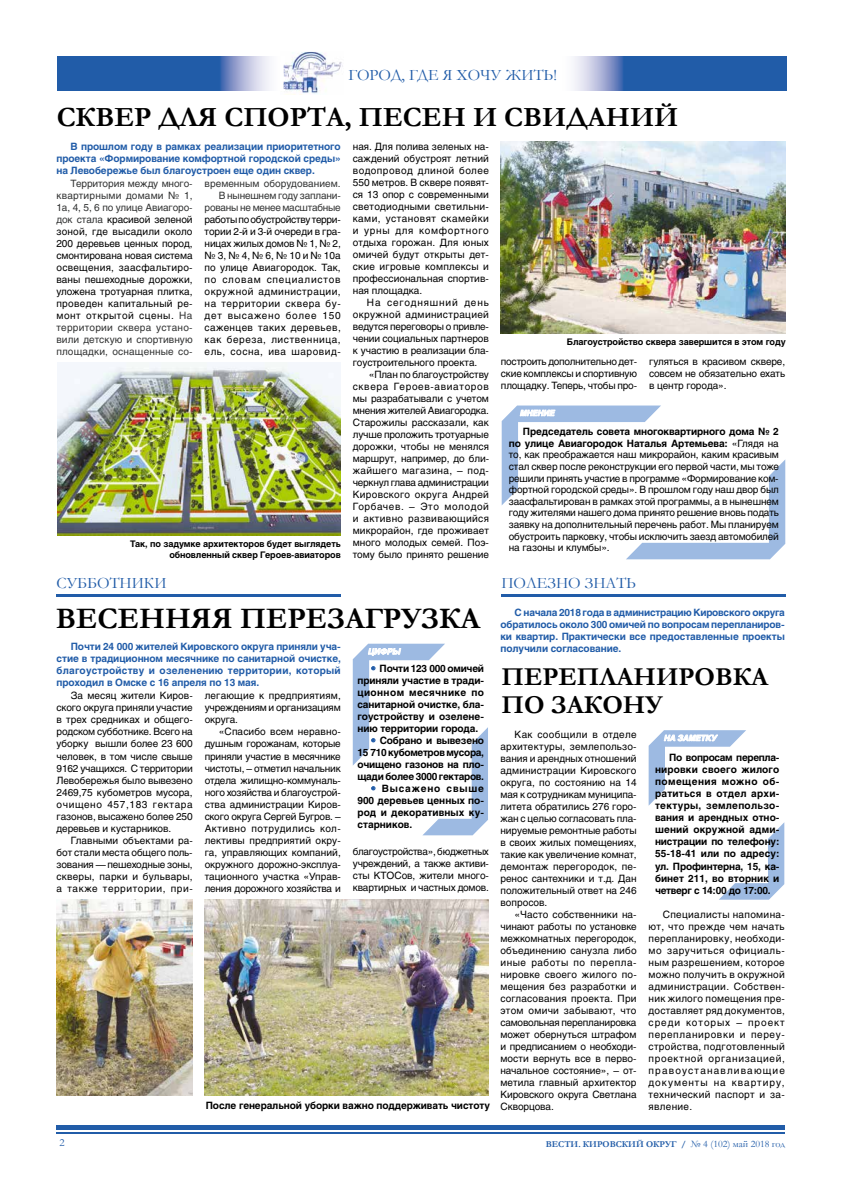
<style>
.page{position:relative;width:842px;height:1191px;background:#fff}
.page>*{position:absolute;margin:0;border:0;box-sizing:border-box;transform-origin:0 0}
.t1{font:700 30px "Garamond";color:#000}
.t2{font:700 28px "Garamond";color:#000}
.t3{font:700 26px/28px "Garamond";color:#000}
.t4{font:16px "Garamond";color:#215ca8}
.t5{font:11px "Garamond";color:#215ca8}
.t6{font:10px/12px "Helios";letter-spacing:-.005em;color:#000;text-align:justify}
.t7{font:700 10px/12px "Helios";letter-spacing:-.01em;color:#000;text-align:justify}
.t8{font:700 10px/12px "Helios";letter-spacing:-.01em;color:#215ca8;text-align:justify}
.t9{font:10px/12px "Helios";letter-spacing:-.02em;color:#323333;text-align:right}
.t10{font:700 9px/10.8px "Helios";letter-spacing:-.01em;color:#000;text-align:right}
.t11{font:700 9px "Garamond";color:#215ca8}
.t12{font:italic 700 8px "Helios";letter-spacing:-.01em;color:#fff}
.s1{color:#323333}
.s2{font-weight:700}
.s3{color:#215ca8}
.s4{font-weight:400;font-size:10px}
</style>
<div class="page">
<hr style="left:57px;top:1125px;width:728px;height:4px;background:#215ca8">
<hr style="left:57px;top:1132px;width:728px;height:2px;background:#215ca8">
<svg style="left:502px;top:405px;width:283px;height:154px"></svg>
<img style="left:58px;top:57px;width:211px;height:34px">
<img style="left:574px;top:57px;width:212px;height:34px">
<img style="left:283px;top:52px;width:60px;height:43px">
<img style="left:501px;top:142px;width:285px;height:191px">
<img style="left:58px;top:362px;width:283px;height:173px">
<hr style="left:57px;top:594px;width:284px;height:1px;background:#215ca8">
<hr style="left:57px;top:596px;width:284px;height:1px;background:#215ca8">
<hr style="left:502px;top:594px;width:284px;height:1px;background:#215ca8">
<hr style="left:502px;top:596px;width:284px;height:1px;background:#215ca8">
<svg style="left:719px;top:823px;width:65px;height:76px"></svg>
<svg style="left:649px;top:730px;width:97px;height:75px"></svg>
<img style="left:205px;top:899px;width:284px;height:196px">
<img style="left:57px;top:899px;width:136px;height:196px">
<svg style="left:353px;top:643px;width:135px;height:192px"></svg>
<h3 class="t4" style="left:348px;top:64px;width:210px">ГОРОД, ГДЕ Я ХОЧУ ЖИТЬ!</h3>
<h2 class="t2" style="left:57px;top:98px;width:623px">СКВЕР ДЛЯ СПОРТА, ПЕСЕН И СВИДАНИЙ</h2>
<p class="t8" style="left:56px;top:140px;width:286px;text-indent:14px">В прошлом году в рамках реализации приоритетного проекта «Формирование комфортной городской среды» на Левобережье был благоустроен еще один сквер.</p>
<p class="t6" style="left:56px;top:177px;width:138px;text-indent:14px"><span class="s1">Территория между много&shy;квартирными домами № 1, 1а, 4, 5, 6 по улице Авиагоро&shy;док стала</span> красивой зеленой зоной, где высадили около 200 деревьев ценных пород, смонтирована новая система освещения, заасфальтиро&shy;ваны пешеходные дорожки, уложена тротуарная плитка, проведен капитальный ре&shy;монт открытой сцены. <span class="s1">На территории сквера устано&shy;вили детскую и спортивную площадки, оснащенные со-</span></p>
<p class="t9" style="left:205px;top:177px;width:138px">временным оборудованием.<br>В нынешнем году заплани&shy;рованы не менее масштабные</p>
<p class="t6" style="left:205px;top:213px;width:138px">работы по обустройству терри&shy;тории 2-й и 3-й очереди в гра&shy;ницах жилых домов № 1, № 2, № 3, № 4, № 6, № 10 и № 10а по улице Авиагородок. Так, по словам специалистов окружной администрации, на территории сквера бу&shy;дет высажено более 150 саженцев таких деревьев, как береза, лиственница, ель, сосна, ива шаровид-</p>
<p class="t10" style="left:130px;top:538px;width:212px">Так, по задумке архитекторов будет выглядеть обновленный сквер Героев-авиаторов</p>
<p class="t6" style="left:353px;top:140px;width:138px">ная. Для полива зеленых на&shy;саждений обустроят летний водопровод длиной более 550 метров. В сквере появят&shy;ся 13 опор с современными светодиодными светильни&shy;ками, установят скамейки и урны для комфортного отдыха горожан. Для юных омичей будут открыты дет&shy;ские игровые комплексы и профессиональная спортив&shy;ная площадка.</p>
<p class="t6" style="left:353px;top:296px;width:138px;text-indent:14px">На сегодняшний день окружной администрацией ведутся переговоры о привле&shy;чении социальных партнеров к участию в реализации бла&shy;гоустроительного проекта.</p>
<p class="t6" style="left:353px;top:368px;width:138px;text-indent:16px">«План по благоустройству сквера Героев-авиаторов мы разрабатывали с учетом мнения жителей Авиагородка.<br>Старожилы рассказали, как лучше проложить тротуарные дорожки, чтобы не менялся маршрут, например, до бли&shy;жайшего магазина, – под&shy;черкнул глава администрации Кировского округа Андрей Горбачев. – Это молодой и активно развивающийся микрорайон, где проживает много молодых семей. Поэ&shy;тому было принято решение</p>
<p class="t6" style="left:501px;top:355px;width:138px">построить дополнительно дет&shy;ские комплексы и спортивную площадку. Теперь, чтобы про-</p>
<p class="t6" style="left:649px;top:355px;width:138px">гуляться в красивом сквере, совсем не обязательно ехать в центр города».</p>
<p class="t10" style="left:567px;top:336px;width:221px">Благоустройство сквера завершится в этом году</p>
<p class="t12" style="left:520px;top:408px;width:36px">МНЕНИЕ</p>
<p class="t6" style="left:509px;top:426px;width:272px;line-height:11.6px;text-indent:14px"><span class="s2">Председатель совета многоквартирного дома № 2 по улице Авиагородок Наталья Артемьева:</span> «Глядя на то, как преображается наш микрорайон, каким красивым стал сквер после реконструкции его первой части, мы тоже решили принять участие в программе «Формирование ком&shy;фортной городской среды». В прошлом году наш двор был заасфальтирован в рамках этой программы, а в нынешнем году жителями нашего дома принято решение вновь подать заявку на дополнительный перечень работ. Мы планируем обустроить парковку, чтобы исключить заезд автомобилей на газоны и клумбы».</p>
<h3 class="t4" style="left:57px;top:572px;width:111px">СУББОТНИКИ</h3>
<h3 class="t4" style="left:502px;top:572px;width:136px">ПОЛЕЗНО ЗНАТЬ</h3>
<p class="t8" style="left:500px;top:606px;width:286px;text-indent:14px">С начала 2018 года в администрацию Кировского округа обратилось около 300 омичей по вопросам перепланиров&shy;ки квартир. Практически все предоставленные проекты получили согласование.</p>
<h1 class="t1" style="left:56px;top:598px;width:426px">ВЕСЕННЯЯ ПЕРЕЗАГРУЗКА</h1>
<p class="t8" style="left:57px;top:640px;width:286px;text-indent:14px">Почти 24 000 жителей Кировского округа приняли уча&shy;стие в традиционном месячнике по санитарной очистке, благоустройству и озеленению территории, который проходил в Омске с 16 апреля по 13 мая.</p>
<p class="t6" style="left:57px;top:690px;width:138px;text-indent:14px">За месяц жители Киров&shy;ского округа приняли участие в трех средниках и общего&shy;родском субботнике. Всего на уборку вышли более 23 600 человек, в том числе свыше 9162 учащихся. С территории Левобережья было вывезено 2469,75 кубометров мусора, очищено 457,183 гектара газонов, высажено более 250 деревьев и кустарников.</p>
<p class="t6" style="left:57px;top:834px;width:138px;text-indent:14px">Главными объектами ра&shy;бот стали места общего поль&shy;зования — пешеходные зоны, скверы, парки и бульвары, а также территории, при-</p>
<p class="t7" style="left:357px;top:662px;width:128px;text-indent:14px"><span class="s3">•</span> Почти 123 000 омичей приняли участие в тради&shy;ционном месячнике по санитарной очистке, бла&shy;гоустройству и озелене&shy;нию территории города.</p>
<p class="t7" style="left:357px;top:734px;width:128px;text-indent:14px"><span class="s3">•</span> Собрано и вывезено 15 710 кубометров мусора, очищено газонов на пло&shy;щади более 3000 гектаров.</p>
<p class="t7" style="left:357px;top:782px;width:128px;text-indent:14px"><span class="s3">•</span> Высажено свыше 900 деревьев ценных по&shy;род и декоративных ку&shy;старников.</p>
<h3 class="t3" style="left:502px;top:662px;width:268px">ПЕРЕПЛАНИРОВКА<br>ПО ЗАКОНУ</h3>
<p class="t6" style="left:205px;top:690px;width:138px">легающие к предприятиям, учреждениям и организациям округа.</p>
<p class="t6" style="left:205px;top:726px;width:138px;text-indent:14px">«Спасибо всем неравно&shy;душным горожанам, которые приняли участие в месячнике чистоты, – отметил начальник отдела жилищно-коммуналь&shy;ного хозяйства и благоустрой&shy;ства администрации Киров&shy;ского округа Сергей Бугров. – Активно потрудились кол&shy;лективы предприятий окру&shy;га, управляющих компаний, окружного дорожно-эксплуа&shy;тационного участка «Управ&shy;ления дорожного хозяйства и</p>
<p class="t6" style="left:500px;top:728px;width:138px;text-indent:14px">Как сообщили в отделе архитектуры, землепользо&shy;вания и арендных отношений администрации Кировского округа, по состоянию на 14 мая к сотрудникам муниципа&shy;литета обратились 276 горо&shy;жан с целью согласовать пла&shy;нируемые ремонтные работы в своих жилых помещениях, такие как увеличение комнат, демонтаж перегородок, пе&shy;ренос сантехники и т.д. Дан положительный ответ на 246 вопросов.</p>
<p class="t6" style="left:500px;top:908px;width:138px;text-indent:14px">«Часто собственники на&shy;чинают работы по установке межкомнатных перегородок, объединению санузла либо иные работы по перепла&shy;нировке своего жилого по&shy;мещения без разработки и согласования проекта. При этом омичи забывают, что самовольная перепланировка может обернуться штрафом и предписанием о необходи&shy;мости вернуть все в перво&shy;начальное состояние», – от&shy;метила главный архитектор Кировского округа Светлана Скворцова.</p>
<p class="t6" style="left:649px;top:908px;width:138px;text-indent:14px">Специалисты напомина&shy;ют, что прежде чем начать перепланировку, необходи&shy;мо заручиться официаль&shy;ным разрешением, которое можно получить в окружной администрации. Собствен&shy;ник жилого помещения пре&shy;доставляет ряд документов, среди которых – проект перепланировки и переу&shy;стройства, подготовленный проектной организацией, правоустанавливающие документы на квартиру, технический паспорт и за&shy;явление.</p>
<p class="t7" style="left:655px;top:752px;width:126px;text-indent:14px">По вопросам перепла&shy;нировки своего жилого помещения можно об&shy;ратиться в отдел архи&shy;тектуры, землепользо&shy;вания и арендных отно&shy;шений окружной адми&shy;нистрации по телефону:<br>55-18-41 или по адресу: ул. Профинтерна, 15, ка&shy;бинет 211, во вторник и четверг с 14:00 до 17:00.</p>
<p class="t6" style="left:353px;top:845px;width:138px">благоустройства», бюджетных учреждений, а также активи&shy;сты КТОСов, жители много&shy;квартирных и частных домов.</p>
<p class="t7" style="left:206px;top:1099px;width:286px">После генеральной уборки важно поддерживать чистоту</p>
<p class="t5" style="left:60px;top:1135px;width:7px">2</p>
<p class="t11" style="left:546px;top:1137px;width:241px">ВЕСТИ. КИРОВСКИЙ ОКРУГ / <span class="s4">№ 4 (102) май 2018 год</span></p>
</div>
